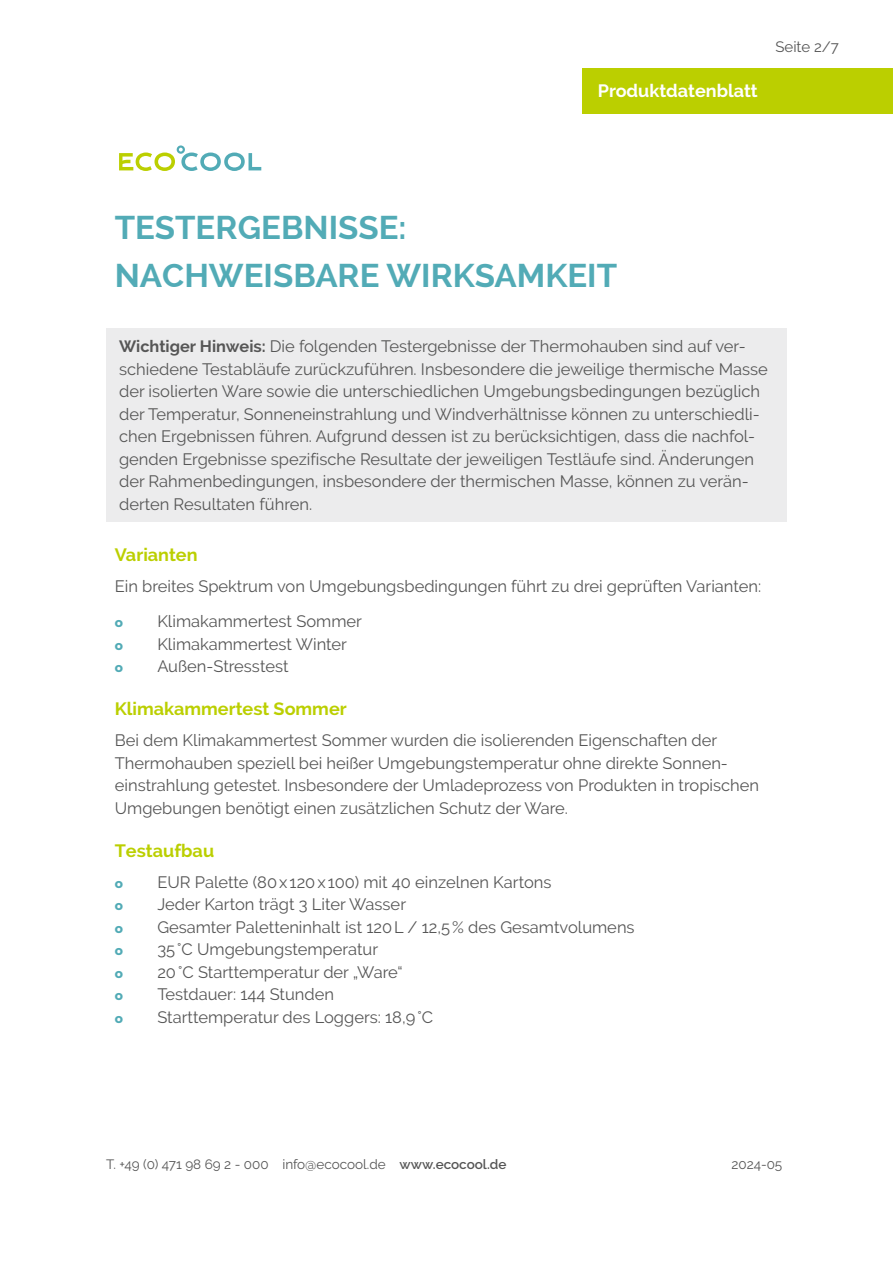
<style>
.page{position:relative;width:893px;height:1263px;background:#fff}
.page>*{position:absolute;margin:0;border:0;box-sizing:border-box;transform-origin:0 0}
.t1{font:700 33px/48px "Raleway";color:#52abb6}
.t2{font:700 18px "Raleway";color:#bbcf00}
.t3{font:700 18px "Raleway";color:#fff}
.t4{font:16.5px/22.5px "Raleway";color:#565656}
.t5{font:15px "Raleway";color:#565656}
.t6{font:13.5px "Raleway";color:#565656}
.t7{font:800 13.5px "Raleway";color:#52abb6}
.s1{font-weight:700}
.s2{font-weight:600}
.s3{font-style:inherit}
</style>
<div class="page">
<div style="left:583px;top:68px;width:310px;height:45px;background:#bbcf00"></div>
<svg style="left:119px;top:145px;width:142px;height:26px"></svg>
<div style="left:106px;top:328px;width:681px;height:194px;background:#ececed"></div>
<p class="t3" style="left:598px;top:80px;width:161px">Produktdatenblatt</p>
<p class="t5" style="left:775px;top:38px;width:65px">Seite 2/7</p>
<h1 class="t1" style="left:115px;top:204px;width:504px">TESTERGEBNISSE:<br>NACHWEISBARE WIRKSAMKEIT</h1>
<p class="t4" style="left:119px;top:335px;width:650px"><span class="s1">Wichtiger Hinweis:</span> Die folgenden Testergebnisse der Thermohauben sind auf ver&shy;schiedene Testabläufe zurückzuführen. Insbesondere die jeweilige thermische Masse der isolierten Ware sowie die unterschiedlichen Umgebungsbedingungen bezüglich der Temperatur, Sonneneinstrahlung und Windverhältnisse können zu unterschiedli&shy;chen Ergebnissen führen. Aufgrund dessen ist zu berücksichtigen, dass die nachfol&shy;genden Ergebnisse spezifische Resultate der jeweiligen Testläufe sind. Änderungen der Rahmenbedingungen, insbesondere der thermischen Masse, können zu verän&shy;derten Resultaten führen.</p>
<p class="t2" style="left:115px;top:545px;width:84px">Varianten</p>
<p class="t4" style="left:115px;top:575px;width:648px">Ein breites Spektrum von Umgebungsbedingungen führt zu drei geprüften Varianten:</p>
<p class="t7" style="left:115px;top:615px;width:10px">o</p>
<p class="t4" style="left:157px;top:610px;width:206px">Klimakammertest Sommer</p>
<p class="t7" style="left:115px;top:637px;width:10px">o</p>
<p class="t4" style="left:157px;top:633px;width:191px">Klimakammertest Winter</p>
<p class="t7" style="left:115px;top:660px;width:10px">o</p>
<p class="t4" style="left:157px;top:655px;width:133px">Außen-Stresstest</p>
<p class="t2" style="left:115px;top:699px;width:233px">Klimakammertest Sommer</p>
<p class="t4" style="left:115px;top:729px;width:646px">Bei dem Klimakammertest Sommer wurden die isolierenden Eigenschaften der Thermohauben speziell bei heißer Umgebungstemperatur ohne direkte Sonnen&shy;einstrahlung getestet. Insbesondere der Umladeprozess von Produkten in tropischen Umgebungen benötigt einen zusätzlichen Schutz der Ware.</p>
<p class="t2" style="left:115px;top:840px;width:101px">Testaufbau</p>
<p class="t7" style="left:115px;top:875px;width:10px">o</p>
<p class="t4" style="left:157px;top:870px;width:396px">EUR Palette (80x120x100) mit 40 einzelnen Kartons</p>
<p class="t7" style="left:115px;top:898px;width:10px">o</p>
<p class="t4" style="left:157px;top:893px;width:250px">Jeder Karton trägt 3 Liter Wasser</p>
<p class="t7" style="left:115px;top:920px;width:10px">o</p>
<p class="t4" style="left:157px;top:915px;width:479px">Gesamter Paletteninhalt ist 120L / 12,5% des Gesamtvolumens</p>
<p class="t7" style="left:115px;top:943px;width:10px">o</p>
<p class="t4" style="left:157px;top:938px;width:222px">35°C Umgebungstemperatur</p>
<p class="t7" style="left:115px;top:965px;width:10px">o</p>
<p class="t4" style="left:157px;top:960px;width:247px">20°C Starttemperatur der „Ware“</p>
<p class="t7" style="left:115px;top:988px;width:10px">o</p>
<p class="t4" style="left:157px;top:983px;width:178px">Testdauer: 144 Stunden</p>
<p class="t7" style="left:115px;top:1010px;width:10px">o</p>
<p class="t4" style="left:157px;top:1005px;width:277px">Starttemperatur des Loggers: 18,9°C</p>
<p class="t6" style="left:106px;top:1157px;width:402px">T. +49 (0) 471 98 69 2 - 000 info@ecocool.de <span class="s2">www.ecocool.de</span></p>
<p class="t6" style="left:731px;top:1157px;width:53px">202<span class="s3">4</span>-0<span class="s3">5</span></p>
</div>
